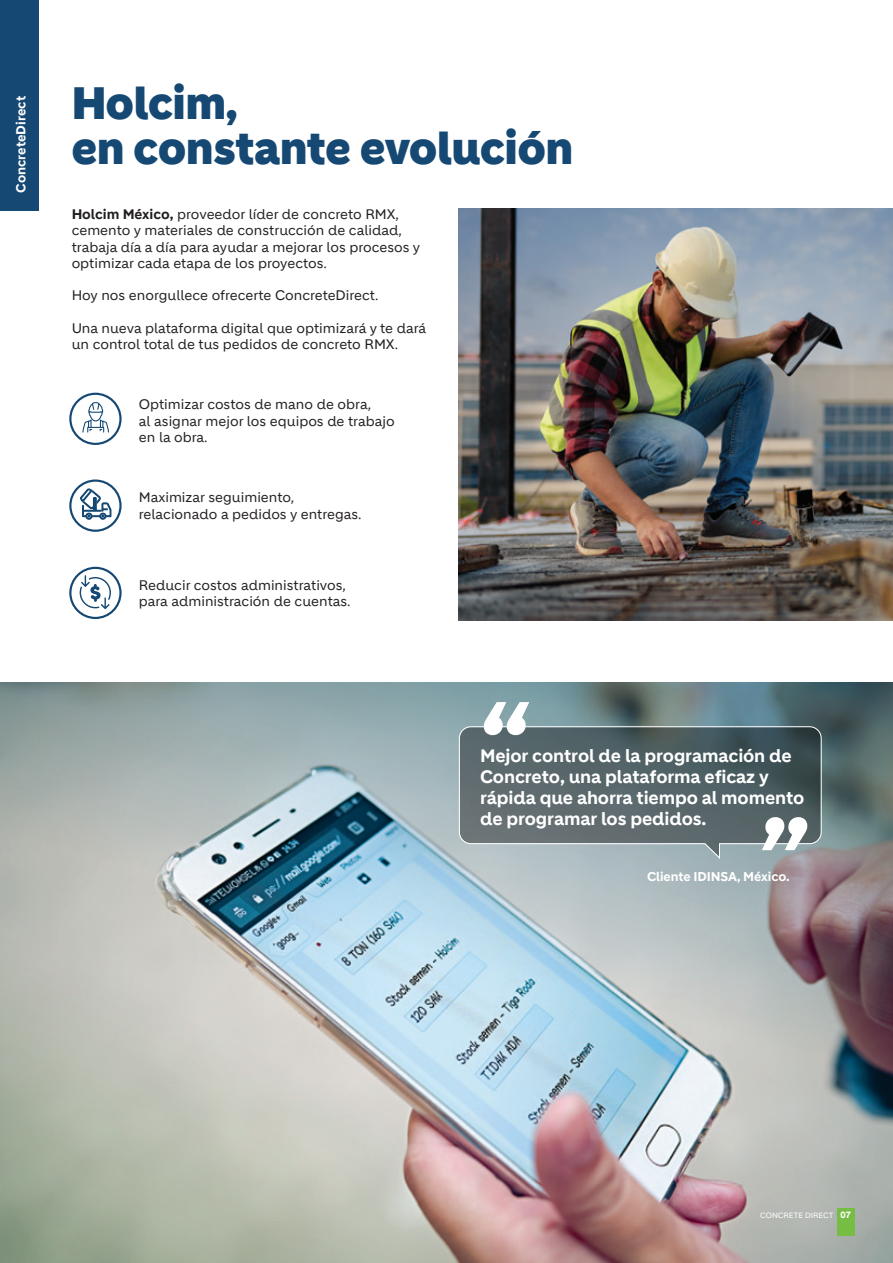
<style>
.page{position:relative;width:893px;height:1263px;background:#fff}
.page>*{position:absolute;margin:0;border:0;box-sizing:border-box;transform-origin:0 0}
.t1{font:900 44.1px/45px "Holcim Headline";color:#154873}
.t2{font:700 17.55px/21px "Holcim";letter-spacing:-.01em;color:#fff}
.t3{font:13.5px/16.2px "Holcim";color:#231f20}
.t4{font:700 12.75px "Holcim";color:#fff}
.t5{font:700 12.45px "Holcim";letter-spacing:-.01em;color:#fff}
.t6{font:7.5px "Holcim";color:#fff}
.s1{font-weight:700}
.s2{font-weight:700;font-size:8.85px}
</style>
<div class="page">
<svg style="left:0;top:682px;width:893px;height:450px;background:#819194"></svg>
<img style="left:0;top:798px;width:849px;height:465px">
<div style="left:0;top:0;width:39px;height:210px;background:#154873"></div>
<img style="left:458px;top:208px;width:435px;height:412px">
<svg style="left:459px;top:726px;width:363px;height:133px;background:#606f72"></svg>
<svg style="left:484px;top:702px;width:45px;height:33px"></svg>
<svg style="left:762px;top:817px;width:45px;height:33px"></svg>
<div style="left:69px;top:393px;width:53px;height:52px;border:2px solid #154873;border-radius:50%"></div>
<div style="left:69px;top:479px;width:53px;height:53px;border:2px solid #154873;border-radius:50%"></div>
<div style="left:69px;top:567px;width:53px;height:52px;border:2px solid #154873;border-radius:50%"></div>
<svg style="left:80px;top:489px;width:31px;height:31px"></svg>
<svg style="left:82px;top:402px;width:27px;height:31px"></svg>
<svg style="left:80px;top:575px;width:31px;height:34px"></svg>
<div style="left:837px;top:1208px;width:18px;height:27px;background:#75bd43"></div>
<p class="t4" style="left:13px;top:193px;width:98px;rotate:-90deg">ConcreteDirect</p>
<h1 class="t1" style="left:72px;top:81px;width:503px">Holcim,<br>en constante evolución</h1>
<p class="t3" style="left:72px;top:206px;width:350px"><span class="s1">Holcim México,</span> proveedor líder de concreto RMX, cemento y materiales de construcción de calidad, trabaja día a día para ayudar a mejorar los procesos y optimizar cada etapa de los proyectos.</p>
<p class="t3" style="left:72px;top:287px;width:308px">Hoy nos enorgullece ofrecerte ConcreteDirect.</p>
<p class="t3" style="left:72px;top:320px;width:356px">Una nueva plataforma digital que optimizará y te dará un control total de tus pedidos de concreto RMX.</p>
<p class="t3" style="left:139px;top:396px;width:257px">Optimizar costos de mano de obra,<br>al asignar mejor los equipos de trabajo en la obra.</p>
<p class="t3" style="left:139px;top:489px;width:224px">Maximizar seguimiento, relacionado a pedidos y entregas.</p>
<p class="t3" style="left:139px;top:577px;width:213px">Reducir costos administrativos, para administración de cuentas.</p>
<p class="t2" style="left:480px;top:745px;width:326px">Mejor control de la programación de<br>Concreto, una plataforma eficaz y rápida que ahorra tiempo al momento de programar los pedidos.</p>
<p class="t5" style="left:647px;top:869px;width:144px">Cliente IDINSA, México.</p>
<p class="t6" style="left:760px;top:1211px;width:93px">CONCRETE DIRECT <span class="s2">07</span></p>
</div>
